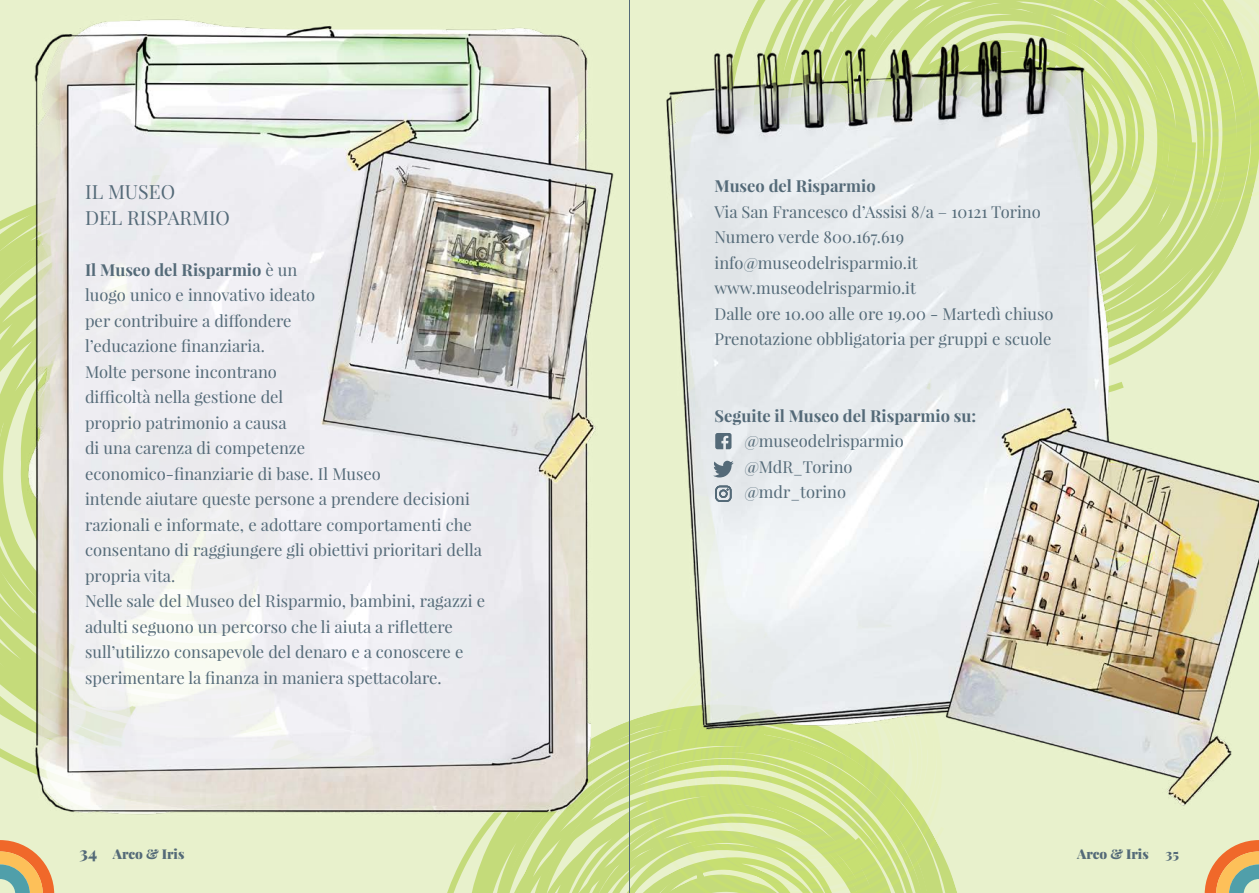
<style>
.page{position:relative;width:1259px;height:893px;background:#fff}
.page>*{position:absolute;margin:0;border:0;box-sizing:border-box;transform-origin:0 0}
.TEXT{font:19.5px/25.5px "Playfair Display";color:#546a78}
.TEXT-2{font:16.5px/25.5px "Playfair Display";color:#546a78}
.TEXT-3{font:700 16.5px "Playfair Display";color:#546a78}
.t1{font:900 13.5px "Playfair Display";color:#546a78}
.s1{font-weight:700}
.s2{font-size:16.5px}
</style>
<div class="page">
<div style="left:638px;top:0;width:13px;height:482px;background:#e9f2cd"></div>
<svg style="left:630px;top:591px;width:21px;height:302px"></svg>
<img style="left:0;top:0;width:629px;height:893px">
<img style="left:651px;top:0;width:608px;height:893px">
<svg style="left:0;top:840px;width:54px;height:53px"></svg>
<svg style="left:1204px;top:840px;width:55px;height:53px"></svg>
<svg style="left:715px;top:433px;width:16px;height:16px"></svg>
<svg style="left:713px;top:461px;width:20px;height:16px"></svg>
<svg style="left:715px;top:486px;width:16px;height:16px"></svg>
<hr style="left:629px;top:0;width:1px;height:893px;background:#546a78">
<p class="TEXT" style="left:85px;top:179px;width:146px">IL MUSEO<br>DEL RISPARMIO</p>
<p class="TEXT-2" style="left:85px;top:257px;width:232px"><span class="s1">Il Museo del Risparmio</span> è un luogo unico e innovativo ideato per contribuire a diffondere l’educazione finanziaria.</p>
<p class="TEXT-2" style="left:85px;top:359px;width:398px">Molte persone incontrano<br>difficoltà nella gestione del<br>proprio patrimonio a causa<br>di una carenza di competenze<br>economico-finanziarie di base. Il Museo<br>intende aiutare queste persone a prendere decisioni razionali e informate, e adottare comportamenti che consentano di raggiungere gli obiettivi prioritari della propria vita.</p>
<p class="TEXT-2" style="left:85px;top:588px;width:401px">Nelle sale del Museo del Risparmio, bambini, ragazzi e adulti seguono un percorso che li aiuta a riflettere sull’utilizzo consapevole del denaro e a conoscere e sperimentare la finanza in maniera spettacolare.</p>
<p class="TEXT-3" style="left:714px;top:175px;width:163px">Museo del Risparmio</p>
<p class="TEXT-2" style="left:714px;top:198px;width:328px">Via San Francesco d’Assisi 8/a – 10121 Torino</p>
<p class="TEXT-2" style="left:714px;top:224px;width:191px">Numero verde 800.167.619</p>
<p class="TEXT-2" style="left:714px;top:249px;width:205px">info@museodelrisparmio.it</p>
<p class="TEXT-2" style="left:714px;top:275px;width:203px">www.museodelrisparmio.it</p>
<p class="TEXT-2" style="left:714px;top:300px;width:340px">Dalle ore 10.00 alle ore 19.00 - Martedì chiuso</p>
<p class="TEXT-2" style="left:714px;top:326px;width:338px">Prenotazione obbligatoria per gruppi e scuole</p>
<p class="TEXT-3" style="left:714px;top:405px;width:263px">Seguite il Museo del Risparmio su:</p>
<p class="TEXT-2" style="left:744px;top:428px;width:161px">@museodelrisparmio</p>
<p class="TEXT-2" style="left:744px;top:453px;width:110px">@MdR_Torino</p>
<p class="TEXT-2" style="left:744px;top:479px;width:103px">@mdr_torino</p>
<p class="t1" style="left:80px;top:845px;width:106px"><span class="s2">34</span> Arco &amp; Iris</p>
<p class="t1" style="left:1077px;top:845px;width:103px">Arco &amp; Iris 35</p>
</div>
